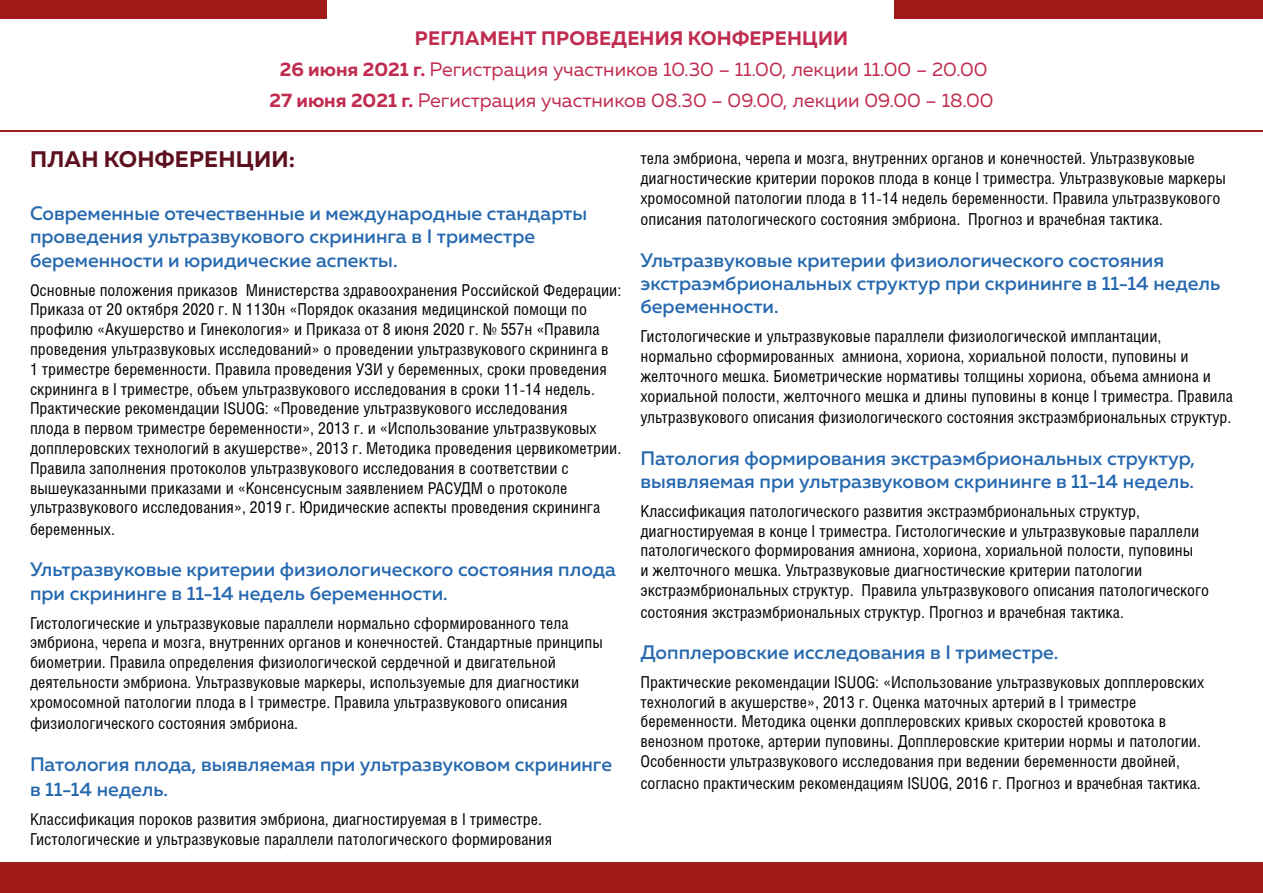
<style>
.page{position:relative;width:1263px;height:893px;background:#fff}
.page>*{position:absolute;margin:0;border:0;box-sizing:border-box;transform-origin:0 0}
.t1{font:700 22.5px "Muller";letter-spacing:.01em;color:#5d101e}
.t2{font:500 19.5px/23.4px "Muller";color:#2568af}
.t3{font:19.5px/30.9px "Muller";color:#c02c50;text-align:center}
.t4{font:16.5px/19.8px "Helios Cond";color:#000}
.s1{font-weight:700}
</style>
<div class="page">
<div style="left:0;top:863px;width:1263px;height:30px;background:#a01a17"></div>
<div style="left:0;top:0;width:326px;height:18px;background:#a01a17"></div>
<hr style="left:0;top:130px;width:1263px;height:1px;background:#a01a17">
<div style="left:894px;top:0;width:369px;height:18px;background:#a01a17"></div>
<p class="t3" style="left:269px;top:23px;width:725px"><span class="s1">РЕГЛАМЕНТ ПРОВЕДЕНИЯ КОНФЕРЕНЦИИ<br>26 июня 2021 г.</span> Регистрация участников 10.30 – 11.00, лекции 11.00 – 20.00<br><span class="s1">27 июня 2021 г.</span> Регистрация участников 08.30 – 09.00, лекции 09.00 – 18.00</p>
<h1 class="t1" style="left:30px;top:146px;width:266px">ПЛАН КОНФЕРЕНЦИИ:</h1>
<p class="t2" style="left:30px;top:201px;width:559px">Современные отечественные и международные стандарты проведения ультразвукового скрининга в I триместре беременности и юридические аспекты.</p>
<p class="t4" style="left:30px;top:279px;width:593px">Основные положения приказов Министерства здравоохранения Российской Федерации:<br>Приказа от 20 октября 2020 г. N 1130н «Порядок оказания медицинской помощи по профилю «Акушерство и Гинекология» и Приказа от 8 июня 2020 г. № 557н «Правила проведения ультразвуковых исследований» о проведении ультразвукового скрининга в<br>1 триместре беременности. Правила проведения УЗИ у беременных, сроки проведения скрининга в I триместре, объем ультразвукового исследования в сроки 11-14 недель.<br>Практические рекомендации ISUOG: «Проведение ультразвукового исследования<br>плода в первом триместре беременности», 2013 г. и «Использование ультразвуковых допплеровских технологий в акушерстве», 2013 г. Методика проведения цервикометрии.<br>Правила заполнения протоколов ультразвукового исследования в соответствии с вышеуказанными приказами и «Консенсусным заявлением РАСУДМ о протоколе ультразвукового исследования», 2019 г. Юридические аспекты проведения скрининга</p>
<p class="t4" style="left:30px;top:519px;width:86px">беременных.</p>
<p class="t2" style="left:30px;top:558px;width:588px">Ультразвуковые критерии физиологического состояния плода при скрининге в 11-14 недель беременности.</p>
<p class="t4" style="left:30px;top:612px;width:574px">Гистологические и ультразвуковые параллели нормально сформированного тела эмбриона, черепа и мозга, внутренних органов и конечностей. Стандартные принципы биометрии. Правила определения физиологической сердечной и двигательной деятельности эмбриона. Ультразвуковые маркеры, используемые для диагностики хромосомной патологии плода в I триместре. Правила ультразвукового описания</p>
<p class="t4" style="left:30px;top:713px;width:270px">физиологического состояния эмбриона.</p>
<p class="t2" style="left:30px;top:751px;width:583px;line-height:25.2px">Патология плода, выявляемая при ультразвуковом скрининге в 11-14 недель.</p>
<p class="t4" style="left:30px;top:809px;width:524px">Классификация пороков развития эмбриона, диагностируемая в I триместре.<br>Гистологические и ультразвуковые параллели патологического формирования</p>
<p class="t4" style="left:640px;top:148px;width:587px">тела эмбриона, черепа и мозга, внутренних органов и конечностей. Ультразвуковые диагностические критерии пороков плода в конце I триместра. Ультразвуковые маркеры хромосомной патологии плода в 11-14 недель беременности. Правила ультразвукового</p>
<p class="t4" style="left:640px;top:209px;width:524px">описания патологического состояния эмбриона. Прогноз и врачебная тактика.</p>
<p class="t2" style="left:640px;top:248px;width:581px">Ультразвуковые критерии физиологического состояния экстраэмбриональных структур при скрининге в 11-14 недель беременности.</p>
<p class="t4" style="left:640px;top:326px;width:594px">Гистологические и ультразвуковые параллели физиологической имплантации, нормально сформированных амниона, хориона, хориальной полости, пуповины и желточного мешка. Биометрические нормативы толщины хориона, объема амниона и хориальной полости, желточного мешка и длины пуповины в конце I триместра. Правила</p>
<p class="t4" style="left:640px;top:407px;width:592px">ультразвукового описания физиологического состояния экстраэмбриональных структур.</p>
<p class="t2" style="left:640px;top:446px;width:556px">Патология формирования экстраэмбриональных структур, выявляемая при ультразвуковом скрининге в 11-14 недель.</p>
<p class="t4" style="left:640px;top:501px;width:570px">Классификация патологического развития экстраэмбриональных структур, диагностируемая в конце I триместра. Гистологические и ультразвуковые параллели патологического формирования амниона, хориона, хориальной полости, пуповины<br>и желточного мешка. Ультразвуковые диагностические критерии патологии экстраэмбриональных структур. Правила ультразвукового описания патологического</p>
<p class="t4" style="left:640px;top:602px;width:485px">состояния экстраэмбриональных структур. Прогноз и врачебная тактика.</p>
<p class="t2" style="left:640px;top:640px;width:419px">Допплеровские исследования в I триместре.</p>
<p class="t4" style="left:640px;top:672px;width:565px">Практические рекомендации ISUOG: «Использование ультразвуковых допплеровских технологий в акушерстве», 2013 г. Оценка маточных артерий в I триместре беременности. Методика оценки допплеровских кривых скоростей кровотока в венозном протоке, артерии пуповины. Допплеровские критерии нормы и патологии.<br>Особенности ультразвукового исследования при ведении беременности двойней,</p>
<p class="t4" style="left:640px;top:773px;width:562px">согласно практическим рекомендациям ISUOG, 2016 г. Прогноз и врачебная тактика.</p>
</div>
